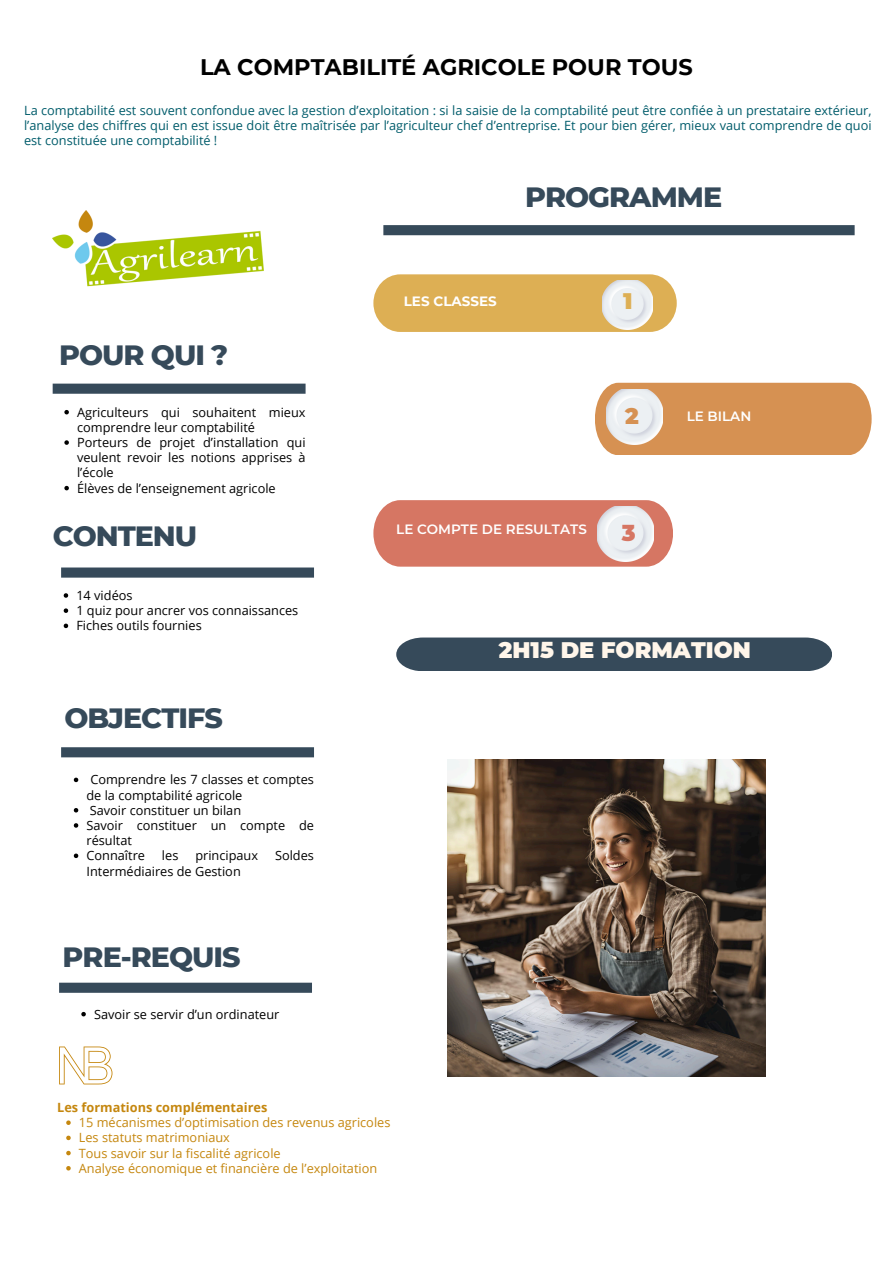
<style>
.page{position:relative;width:893px;height:1263px;background:#fff}
.page>*{position:absolute;margin:0;border:0;box-sizing:border-box;transform-origin:0 0}
.t1{font:800 28.5px "Montserrat";letter-spacing:-.035em;color:#364a5a}
.t2{font:700 22.5px "Montserrat";color:#000}
.t3{font:900 22.5px "Montserrat";color:#fff6ea}
.t4{font:900 22.5px "Montserrat";color:#d67663}
.t5{font:900 22.5px "Montserrat";color:#ddaf54}
.t6{font:900 22.5px "Montserrat";color:#d69152}
.t7{font:600 13.5px "Montserrat";color:#fff}
.t8{font:700 13.5px "Montserrat";color:#fff}
.t9{font:12.75px/15.1px "Open Sans";color:#000}
.t10{font:12.75px/15.1px "Open Sans";color:#015c6b;text-align:justify}
.t11{font:12.75px "Open Sans";color:#c5870f}
.t12{font:700 12.75px "Open Sans";color:#c5870f}
</style>
<div class="page">
<div style="left:383px;top:225px;width:471px;height:10px;background:#364a5a"></div>
<div style="left:61px;top:567px;width:253px;height:11px;background:#364a5a"></div>
<div style="left:61px;top:747px;width:253px;height:10px;background:#364a5a"></div>
<div style="left:59px;top:983px;width:253px;height:10px;background:#364a5a"></div>
<div style="left:53px;top:384px;width:252px;height:10px;background:#364a5a"></div>
<img style="left:53px;top:210px;width:211px;height:77px">
<div style="left:373px;top:274px;width:303px;height:58px;background:#ddaf54;border-radius:28px"></div>
<svg style="left:373px;top:500px;width:300px;height:67px;background:#d87d6c"></svg>
<img style="left:598px;top:506px;width:55px;height:55px">
<div style="left:595px;top:383px;width:276px;height:72px;background:#d69152"></div>
<img style="left:607px;top:389px;width:55px;height:55px">
<img style="left:602px;top:281px;width:50px;height:48px">
<div style="left:396px;top:637px;width:436px;height:34px;background:#364a5a"></div>
<svg style="left:59px;top:1046px;width:53px;height:38px"></svg>
<img style="left:448px;top:759px;width:317px;height:317px">
<svg style="left:64px;top:593px;width:4px;height:5px"></svg>
<svg style="left:64px;top:608px;width:4px;height:5px"></svg>
<svg style="left:64px;top:624px;width:4px;height:4px"></svg>
<svg style="left:81px;top:1012px;width:5px;height:4px"></svg>
<svg style="left:74px;top:778px;width:4px;height:4px"></svg>
<svg style="left:74px;top:808px;width:4px;height:4px"></svg>
<svg style="left:74px;top:823px;width:4px;height:5px"></svg>
<svg style="left:74px;top:853px;width:4px;height:5px"></svg>
<svg style="left:64px;top:410px;width:5px;height:4px"></svg>
<svg style="left:64px;top:440px;width:5px;height:5px"></svg>
<svg style="left:64px;top:486px;width:5px;height:4px"></svg>
<svg style="left:66px;top:1120px;width:5px;height:5px"></svg>
<svg style="left:66px;top:1135px;width:5px;height:5px"></svg>
<svg style="left:66px;top:1151px;width:5px;height:4px"></svg>
<svg style="left:66px;top:1166px;width:5px;height:4px"></svg>
<h3 class="t2" style="left:200px;top:53px;width:494px">LA COMPTABILITÉ AGRICOLE POUR TOUS</h3>
<h1 class="t10" style="left:24px;top:103px;width:849px">La comptabilité est souvent confondue avec la gestion d’exploitation : si la saisie de la comptabilité peut être confiée à un prestataire extérieur, l’analyse des chiffres qui en est issue doit être maîtrisée par l’agriculteur chef d’entreprise. Et pour bien gérer, mieux vaut comprendre de quoi est constituée une comptabilité !</h1>
<p class="t1" style="left:525px;top:180px;width:198px">PROGRAMME</p>
<h3 class="t1" style="left:59px;top:338px;width:171px">POUR QUI ?</h3>
<p class="t9" style="left:77px;top:404px;width:230px">Agriculteurs qui souhaitent mieux comprendre leur comptabilité</p>
<p class="t9" style="left:77px;top:434px;width:230px;text-align:justify">Porteurs de projet d’installation qui veulent revoir les notions apprises à l’école</p>
<p class="t9" style="left:77px;top:480px;width:200px">Élèves de l’enseignement agricole</p>
<p class="t1" style="left:53px;top:518px;width:146px">CONTENU</p>
<p class="t9" style="left:76px;top:587px;width:58px">14 vidéos</p>
<p class="t9" style="left:76px;top:603px;width:223px">1 quiz pour ancrer vos connaissances</p>
<p class="t9" style="left:76px;top:618px;width:127px">Fiches outils fournies</p>
<p class="t1" style="left:64px;top:701px;width:160px">OBJECTIFS</p>
<p class="t9" style="left:86px;top:772px;width:229px;text-indent:4px">Comprendre les 7 classes et comptes de la comptabilité agricole</p>
<h2 class="t9" style="left:90px;top:802px;width:153px">Savoir constituer un bilan</h2>
<h1 class="t9" style="left:86px;top:817px;width:229px">Savoir constituer un compte de résultat</h1>
<p class="t9" style="left:86px;top:848px;width:60px">Connaître</p>
<p class="t9" style="left:162px;top:848px;width:18px">les</p>
<p class="t9" style="left:195px;top:848px;width:64px">principaux</p>
<p class="t9" style="left:275px;top:848px;width:40px">Soldes</p>
<p class="t9" style="left:86px;top:863px;width:156px">Intermédiaires de Gestion</p>
<h3 class="t1" style="left:63px;top:940px;width:179px">PRE-REQUIS</h3>
<p class="t9" style="left:94px;top:1006px;width:187px">Savoir se servir d’un ordinateur</p>
<p class="t8" style="left:404px;top:293px;width:94px">LES CLASSES</p>
<p class="t5" style="left:623px;top:287px;width:11px">1</p>
<p class="t6" style="left:625px;top:402px;width:15px">2</p>
<p class="t7" style="left:396px;top:521px;width:192px">LE COMPTE DE RESULTATS</p>
<h1 class="t4" style="left:622px;top:519px;width:15px">3</h1>
<p class="t7" style="left:687px;top:408px;width:66px">LE BILAN</p>
<p class="t3" style="left:499px;top:636px;width:253px">2H15 DE FORMATION</p>
<p class="t12" style="left:57px;top:1098px;width:212px">Les formations complémentaires</p>
<h1 class="t11" style="left:79px;top:1113px;width:313px">15 mécanismes d’optimisation des revenus agricoles</h1>
<p class="t11" style="left:79px;top:1129px;width:153px">Les statuts matrimoniaux</p>
<p class="t11" style="left:79px;top:1144px;width:203px">Tous savoir sur la fiscalité agricole</p>
<p class="t11" style="left:79px;top:1159px;width:300px">Analyse économique et financière de l’exploitation</p>
</div>
